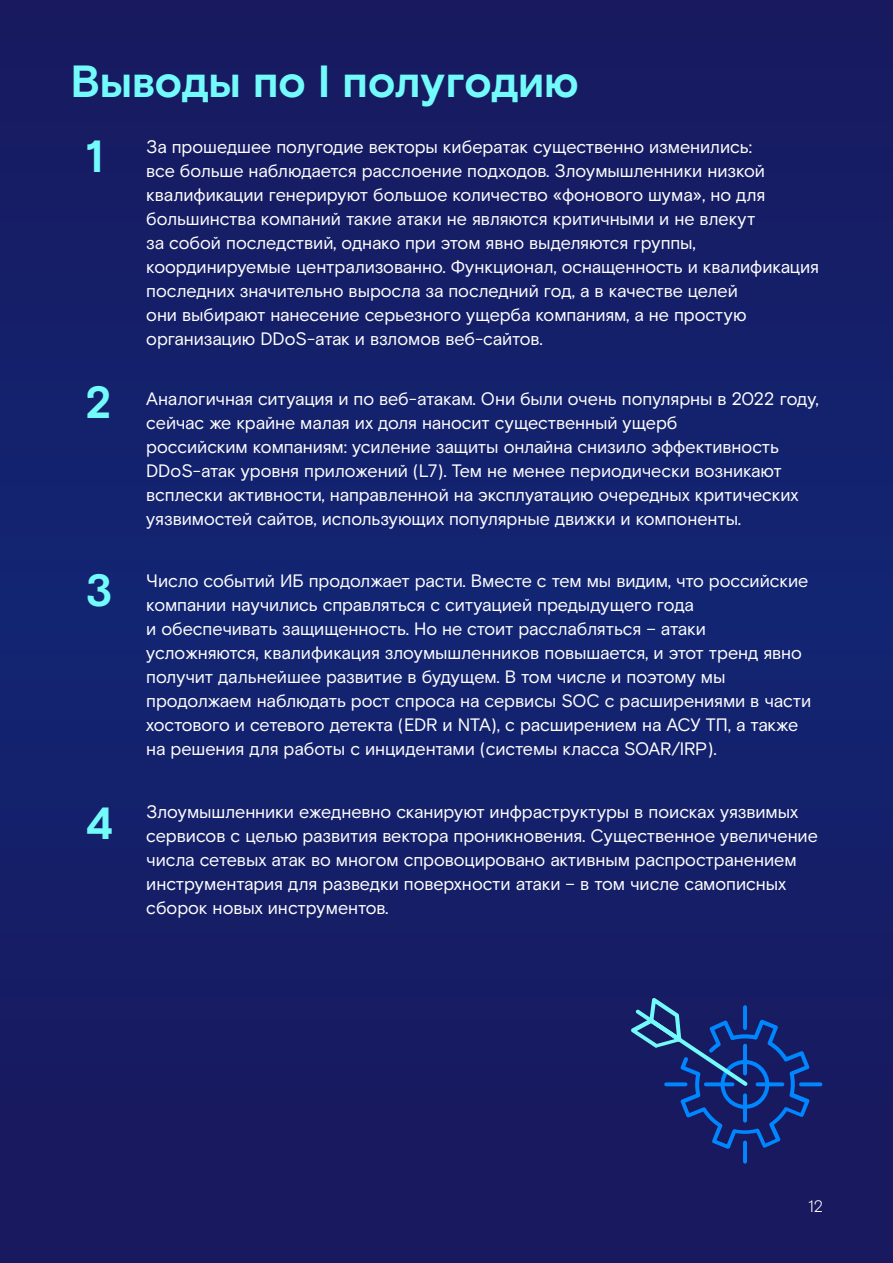
<style>
.page{position:relative;width:893px;height:1263px;background:#151f68}
.page>*{position:absolute;margin:0;border:0;box-sizing:border-box;transform-origin:0 0}
.t1{font:700 45px/74.7px "Rostelecom Basis";letter-spacing:-.005em;color:#73fafa}
.t2{font:18px/24px "Rostelecom Basis";letter-spacing:-.005em;color:#fff}
.t3{font:300 16.5px "Rostelecom Basis";color:#fff}
</style>
<div class="page">
<svg style="left:799px;top:1082px;width:23px;height:4px"></svg>
<hr style="left:743px;top:1140px;width:4px;height:24px;background:#0086ff;border-radius:2px">
<svg style="left:631px;top:998px;width:178px;height:151px"></svg>
<h1 class="t1" style="left:86px;top:46px;width:495px;text-indent:-15px">Выводы по I полугодию<br>1</h1>
<p class="t2" style="left:146px;top:135px;width:674px">За прошедшее полугодие векторы кибератак существенно изменились:<br>все больше наблюдается расслоение подходов. Злоумышленники низкой квалификации генерируют большое количество «фонового шума», но для большинства компаний такие атаки не являются критичными и не влекут<br>за собой последствий, однако при этом явно выделяются группы, координируемые централизованно. Функционал, оснащенность и квалификация последних значительно выросла за последний год, а в качестве целей<br>они выбирают нанесение серьезного ущерба компаниям, а не простую организацию DDoS-атак и взломов веб-сайтов.</p>
<h1 class="t1" style="left:86px;top:367px;width:28px">2</h1>
<h1 class="t1" style="left:86px;top:554px;width:29px">3</h1>
<h1 class="t1" style="left:86px;top:787px;width:29px">4</h1>
<p class="t2" style="left:146px;top:387px;width:674px">Аналогичная ситуация и по веб-атакам. Они были очень популярны в 2022 году, сейчас же крайне малая их доля наносит существенный ущерб<br>российским компаниям: усиление защиты онлайна снизило эффективность DDoS-атак уровня приложений (L7). Тем не менее периодически возникают всплески активности, направленной на эксплуатацию очередных критических уязвимостей сайтов, использующих популярные движки и компоненты.</p>
<p class="t2" style="left:146px;top:569px;width:666px">Число событий ИБ продолжает расти. Вместе с тем мы видим, что российские компании научились справляться с ситуацией предыдущего года<br>и обеспечивать защищенность. Но не стоит расслабляться – атаки усложняются, квалификация злоумышленников повышается, и этот тренд явно получит дальнейшее развитие в будущем. В том числе и поэтому мы продолжаем наблюдать рост спроса на сервисы SOC с расширениями в части хостового и сетевого детекта (EDR и NTA), с расширением на АСУ ТП, а также на решения для работы с инцидентами (системы класса SOAR/IRP).</p>
<p class="t2" style="left:146px;top:800px;width:673px">Злоумышленники ежедневно сканируют инфраструктуры в поисках уязвимых сервисов с целью развития вектора проникновения. Существенное увеличение числа сетевых атак во многом спровоцировано активным распространением инструментария для разведки поверхности атаки – в том числе самописных сборок новых инструментов.</p>
<p class="t3" style="left:808px;top:1196px;width:17px">12</p>
</div>
